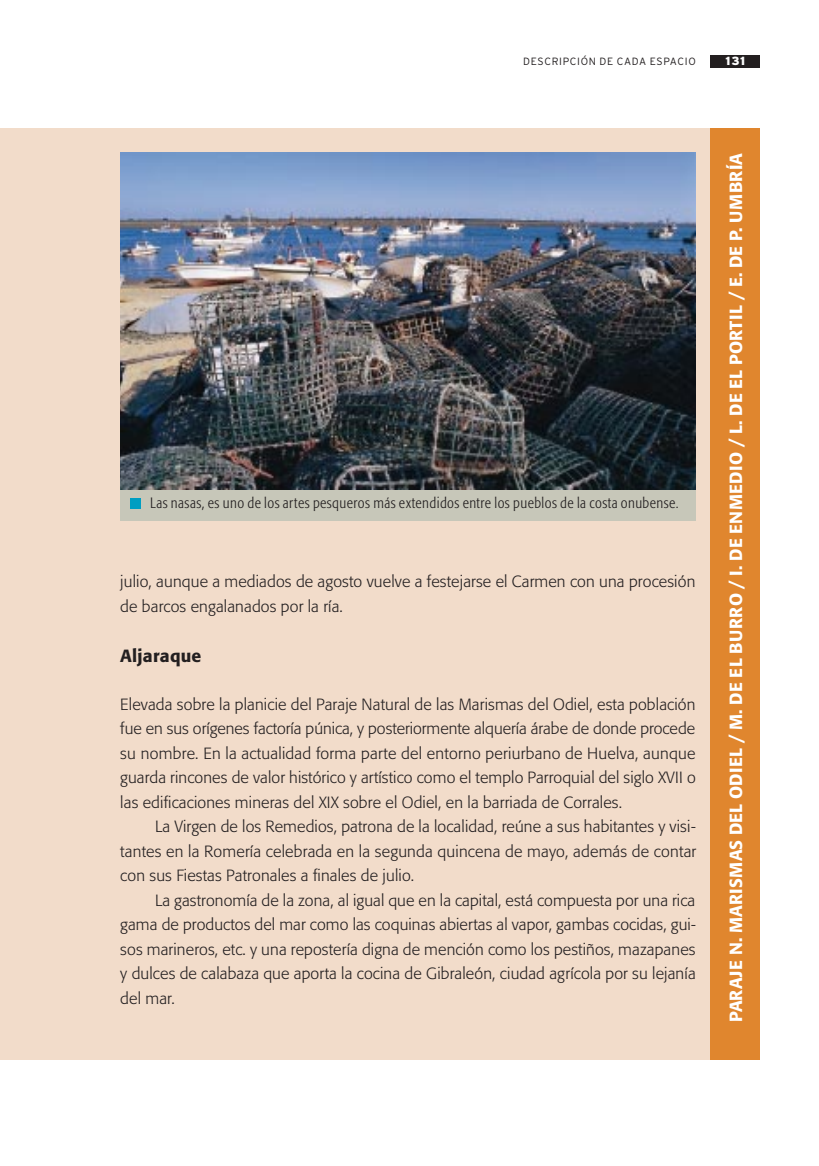
<style>
.page{position:relative;width:819px;height:1166px;background:#fff}
.page>*{position:absolute;margin:0;border:0;box-sizing:border-box;transform-origin:0 0}
.t1{font:500 17.5px "Formata";letter-spacing:.015em;color:#fff}
.t2{font:500 17.5px "Formata";letter-spacing:.015em;color:#231f20}
.t3{font:300 16.1px/24.5px "Formata";letter-spacing:.01em;color:#231f20;text-align:justify}
.t4{font:300 condensed 14.88px "Formata";letter-spacing:.03em;color:#231f20}
.t5{font:900 11.9px "Interstate";color:#fff}
.t6{font:300 10.5px "Interstate";letter-spacing:.065em;color:#231f20}
</style>
<div class="page">
<div style="left:711px;top:55px;width:49px;height:12px;background:#231f20"></div>
<div style="left:1px;top:128px;width:710px;height:931px;background:#f2dcca"></div>
<div style="left:711px;top:128px;width:49px;height:931px;background:#e0862e"></div>
<hr style="left:0;top:128px;width:1px;height:931px;background:#f2dcca">
<div style="left:120px;top:471px;width:576px;height:49px;background:#c7c7b9"></div>
<img style="left:120px;top:153px;width:576px;height:336px">
<div style="left:130px;top:498px;width:11px;height:10px;background:#009ec2"></div>
<p class="t6" style="left:523px;top:57px;width:174px">DESCRIPCIÓN DE CADA ESPACIO</p>
<p class="t5" style="left:726px;top:56px;width:21px">131</p>
<p class="t4" style="left:150px;top:497px;width:530px">Las nasas, es uno de los artes pesqueros más extendidos entre los pueblos de la costa onubense.</p>
<p class="t3" style="left:120px;top:570px;width:577px">julio, aunque a mediados de agosto vuelve a festejarse el Carmen con una procesión de barcos engalanados por la ría.</p>
<p class="t2" style="left:120px;top:648px;width:83px">Aljaraque</p>
<p class="t3" style="left:120px;top:693px;width:577px">Elevada sobre la planicie del Paraje Natural de las Marismas del Odiel, esta población fue en sus orígenes factoría púnica, y posteriormente alquería árabe de donde procede su nombre. En la actualidad forma parte del entorno periurbano de Huelva, aunque guarda rincones de valor histórico y artístico como el templo Parroquial del siglo XVII o las edificaciones mineras del XIX sobre el Odiel, en la barriada de Corrales.</p>
<p class="t3" style="left:120px;top:815px;width:578px;text-indent:35px">La Virgen de los Remedios, patrona de la localidad, reúne a sus habitantes y visi&shy;tantes en la Romería celebrada en la segunda quincena de mayo, además de contar con sus Fiestas Patronales a finales de julio.</p>
<p class="t3" style="left:120px;top:889px;width:577px;text-indent:35px">La gastronomía de la zona, al igual que en la capital, está compuesta por una rica gama de productos del mar como las coquinas abiertas al vapor, gambas cocidas, gui&shy;sos marineros, etc. y una repostería digna de mención como los pestiños, mazapanes y dulces de calabaza que aporta la cocina de Gibraleón, ciudad agrícola por su lejanía del mar.</p>
<p class="t1" style="left:728px;top:1022px;width:870px;rotate:-90deg">PARAJE N. MARISMAS DEL ODIEL / M. DE EL BURRO / I. DE ENMEDIO / L. DE EL PORTIL / E. DE P. UMBRÍA</p>
</div>
